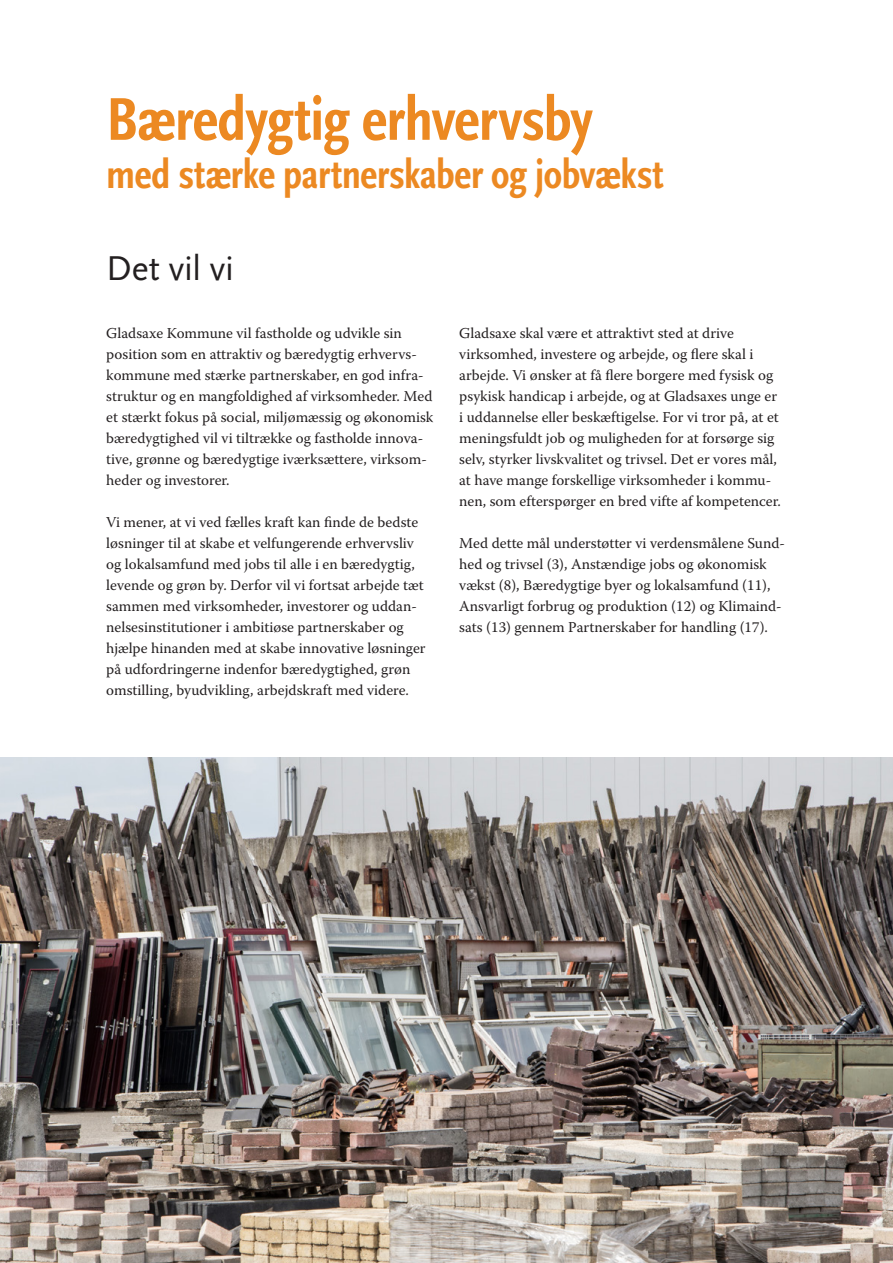
<style>
.page{position:relative;width:893px;height:1263px;background:#fff}
.page>*{position:absolute;margin:0;border:0;box-sizing:border-box;transform-origin:0 0}
.t1{font:700 condensed 63px "Scala Sans Pro";letter-spacing:-.015em;color:#ec8922}
.t2{font:700 condensed 42px "Scala Sans Pro";letter-spacing:-.01em;color:#ec8922}
.t3{font:36px "Scala Sans Pro";letter-spacing:-.01em;color:#231f20}
.t4{font:15px/21px "Warnock Pro";color:#231f20}
</style>
<div class="page">
<img style="left:0;top:758px;width:893px;height:505px">
<h1 class="t1" style="left:106px;top:83px;width:488px">Bæredygtig erhvervsby</h1>
<h1 class="t2" style="left:106px;top:150px;width:559px">med stærke partnerskaber og jobvækst</h1>
<h2 class="t3" style="left:106px;top:248px;width:129px">Det vil vi</h2>
<p class="t4" style="left:106px;top:322px;width:329px">Gladsaxe Kommune vil fastholde og udvikle sin position som en attraktiv og bæredygtig erhvervs&shy;kommune med stærke partnerskaber, en god infra&shy;struktur og en mangfoldighed af virksomheder. Med et stærkt fokus på social, miljømæssig og økonomisk bæredygtighed vil vi tiltrække og fastholde innova&shy;tive, grønne og bæredygtige iværksættere, virksom&shy;heder og investorer.</p>
<p class="t4" style="left:106px;top:511px;width:321px">Vi mener, at vi ved fælles kraft kan finde de bedste løsninger til at skabe et velfungerende erhvervsliv og lokalsamfund med jobs til alle i en bæredygtig, levende og grøn by. Derfor vil vi fortsat arbejde tæt sammen med virksomheder, investorer og uddan&shy;nelsesinstitutioner i ambitiøse partnerskaber og hjælpe hinanden med at skabe innovative løsninger på udfordringerne indenfor bæredygtighed, grøn omstilling, byudvikling, arbejdskraft med videre.</p>
<p class="t4" style="left:459px;top:322px;width:321px">Gladsaxe skal være et attraktivt sted at drive virksomhed, investere og arbejde, og flere skal i arbejde. Vi ønsker at få flere borgere med fysisk og psykisk handicap i arbejde, og at Gladsaxes unge er i uddannelse eller beskæftigelse. For vi tror på, at et meningsfuldt job og muligheden for at forsørge sig selv, styrker livskvalitet og trivsel. Det er vores mål,</p>
<p class="t4" style="left:459px;top:490px;width:323px">nen, som efterspørger en bred vifte af kompetencer.</p>
<p class="t4" style="left:459px;top:469px;width:313px">at have mange forskellige virksomheder i kommu-</p>
<p class="t4" style="left:459px;top:532px;width:327px">Med dette mål understøtter vi verdensmålene Sund-</p>
<p class="t4" style="left:459px;top:553px;width:313px">hed og trivsel (3), Anstændige jobs og økonomisk vækst (8), Bæredygtige byer og lokalsamfund (11),</p>
<p class="t4" style="left:459px;top:616px;width:310px">sats (13) gennem Partnerskaber for handling (17).</p>
<p class="t4" style="left:459px;top:595px;width:324px">Ansvarligt forbrug og produktion (12) og Klimaind-</p>
</div>
